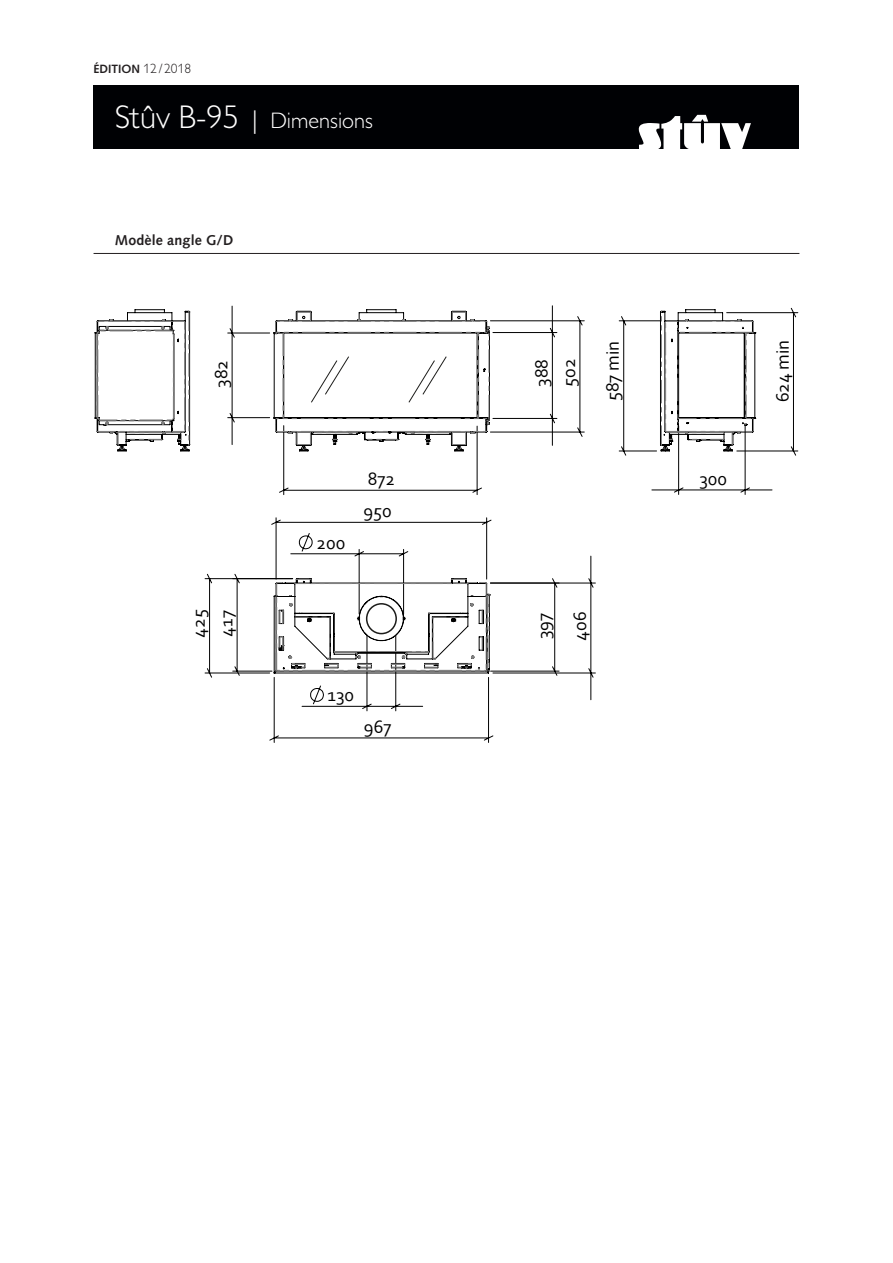
<style>
.page{position:relative;width:893px;height:1263px;background:#fff}
.page>*{position:absolute;margin:0;border:0;box-sizing:border-box;transform-origin:0 0}
.t1{font:300 22.5px "Gill Sans MT Pro";color:#fff}
.t2{font:18.75px/27.5px "Corbel";color:#000}
.t3{font:700 14.25px "Syntax LT Std";letter-spacing:.01em;color:#231f20}
.t4{font:700 12px "Syntax LT Std";color:#231f20}
.s1{font-family:"Gill Sans MT Pro";font-weight:300;font-size:13.5px}
.s2{font-size:33px}
.s3{font-size:25.5px}
</style>
<div class="page">
<div style="left:94px;top:85px;width:705px;height:64px;background:#000104"></div>
<svg style="left:639px;top:115px;width:112px;height:34px"></svg>
<svg style="left:204px;top:305px;width:392px;height:395px"></svg>
<svg style="left:651px;top:307px;width:147px;height:188px"></svg>
<svg style="left:94px;top:309px;width:96px;height:143px"></svg>
<svg style="left:269px;top:309px;width:225px;height:434px"></svg>
<svg style="left:360px;top:597px;width:43px;height:43px"></svg>
<div style="left:367px;top:604px;width:29px;height:30px;background:#fff;border-radius:50%"></div>
<div style="left:366px;top:603px;width:31px;height:31px;border:2px solid #1d1d1b;border-radius:50%"></div>
<hr style="left:94px;top:253px;width:705px;height:1px;background:#231f20">
<p class="t4" style="left:94px;top:62px;width:99px">ÉDITION <span class="s1">12/2018</span></p>
<p class="t1" style="left:115px;top:107px;width:260px"><span class="s2">Stûv B-95</span> <span class="s3">|</span> Dimensions</p>
<p class="t3" style="left:115px;top:231px;width:120px">Modèle angle G/D</p>
<p class="t2" style="left:207px;top:388px;width:29px;rotate:-90deg">382</p>
<p class="t2" style="left:527px;top:387px;width:30px;rotate:-90deg">388<br>502</p>
<p class="t2" style="left:599px;top:401px;width:62px;rotate:-90deg">587 min</p>
<p class="t2" style="left:768px;top:402px;width:64px;rotate:-90deg">624 min</p>
<p class="t2" style="left:368px;top:465px;width:29px">872</p>
<p class="t2" style="left:316px;top:528px;width:30px">200</p>
<p class="t2" style="left:363px;top:497px;width:30px">950</p>
<p class="t2" style="left:184px;top:638px;width:30px;rotate:-90deg">425</p>
<p class="t2" style="left:566px;top:641px;width:31px;rotate:-90deg">406</p>
<p class="t2" style="left:212px;top:636px;width:28px;rotate:-90deg">417</p>
<p class="t2" style="left:530px;top:639px;width:28px;rotate:-90deg">397</p>
<p class="t2" style="left:328px;top:681px;width:28px">130</p>
<p class="t2" style="left:364px;top:713px;width:29px">967</p>
<p class="t2" style="left:699px;top:465px;width:29px">300</p>
</div>
